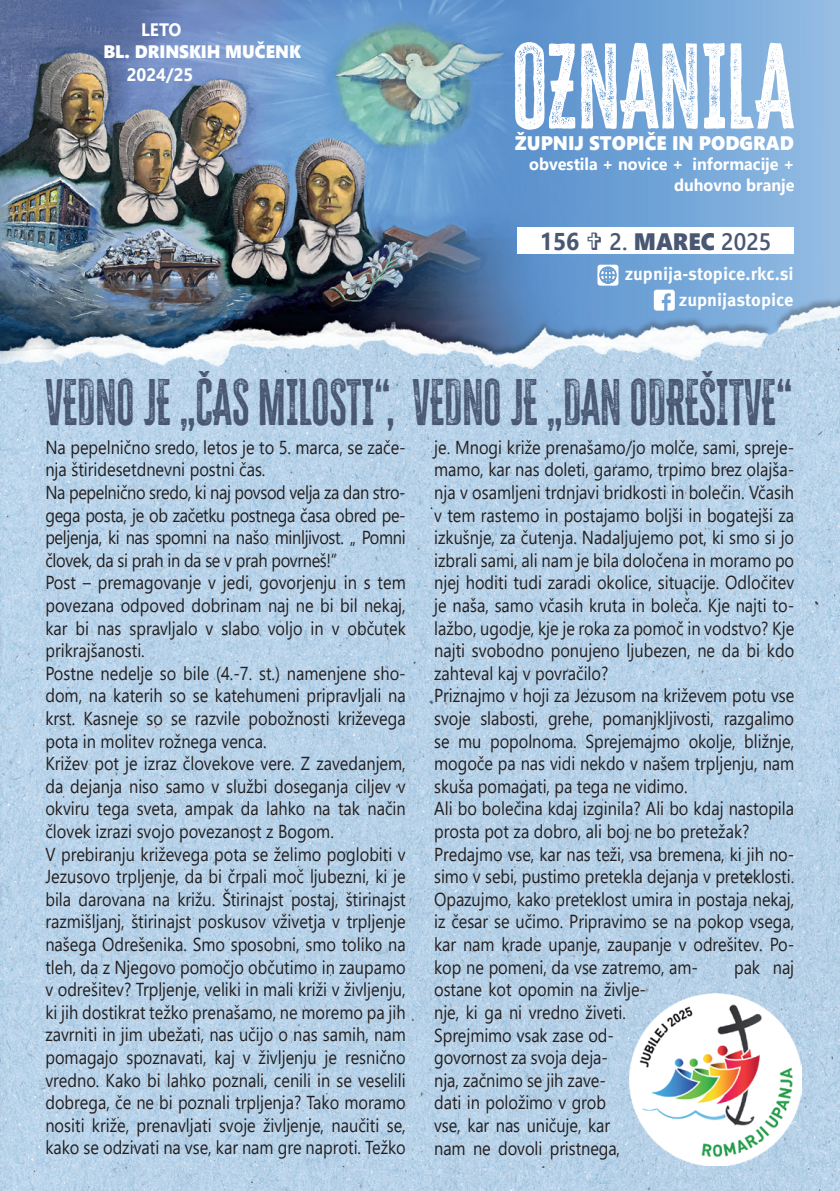
<style>
.page{position:relative;width:840px;height:1191px;background:#fff}
.page>*{position:absolute;margin:0;border:0;box-sizing:border-box;transform-origin:0 0}
.t1{font:98.6px "Cheddar Gothic Rough";color:#fff;scale:.89 1}
.t2{font:53.2px "Cheddar Gothic Rough";color:#495772;scale:.82 1}
.t3{font:600 23.8px "Segoe UI";color:#495772;scale:.95 1}
.t4{font:19.6px "Segoe UI Black";color:#fff;scale:.95 1}
.t5{font:18.8px/22.6px "Segoe UI";color:#231f20;scale:.87 1}
.t6{font:700 18px/25.8px "Meta Pro";letter-spacing:-.005em;color:#fff;text-align:right}
.t7{font:18px "Segoe UI Black";color:#fff;scale:.95 1}
.t8{font:700 18px "Segoe UI";color:#fff;scale:.95 1}
.t9{font:700 17px/20.6px "Segoe UI";color:#fff;text-align:right;scale:.95 1}
.s1{font-weight:700;font-size:24.2px}
.s2{font-family:"Segoe UI Black";font-weight:400}
</style>
<div class="page">
<img style="left:0;top:0;width:839px;height:1191px">
<img style="left:629px;top:994px;width:171px;height:171px">
<svg style="left:653px;top:290px;width:21px;height:21px"></svg>
<svg style="left:597px;top:265px;width:21px;height:21px"></svg>
<svg style="left:598px;top:266px;width:18px;height:18px"></svg>
<div style="left:517px;top:227px;width:276px;height:27px;background:#fff"></div>
<p class="t8" style="left:141px;top:12px;width:44px">LETO</p>
<p class="t7" style="left:103px;top:39px;width:209px">BL. DRINSKIH MUČENK</p>
<p class="t8" style="left:127px;top:58px;width:72px">2024/25</p>
<h1 class="t1" style="left:511px;top:24px;width:319px">OZNANILA</h1>
<p class="t4" style="left:514px;top:129px;width:295px">ŽUPNIJ STOPIČE IN PODGRAD</p>
<p class="t9" style="left:529px;top:153px;width:280px">obvestila + novice + informacije + duhovno branje</p>
<p class="t3" style="left:539px;top:219px;width:245px"><span class="s1">156</span> 2. <span class="s2">MAREC</span> 2025</p>
<p class="t6" style="left:624px;top:260px;width:170px">zupnija-stopice.rkc.si zupnijastopice</p>
<h2 class="t2" style="left:45px;top:369px;width:912px">VEDNO JE „ČAS MILOSTI“, VEDNO JE „DAN ODREŠITVE“</h2>
<p class="t5" style="left:45px;top:434px;width:415px">Na pepelnično sredo, letos je to 5. marca, se zače&shy;nja štiridesetdnevni postni čas.<br>Na pepelnično sredo, ki naj povsod velja za dan stro&shy;gega posta, je ob začetku postnega časa obred pe&shy;peljenja, ki nas spomni na našo minljivost. „ Pomni človek, da si prah in da se v prah povrneš!“<br>Post – premagovanje v jedi, govorjenju in s tem povezana odpoved dobrinam naj ne bi bil nekaj, kar bi nas spravljalo v slabo voljo in v občutek prikrajšanosti.<br>Postne nedelje so bile (4.-7. st.) namenjene sho&shy;dom, na katerih so se katehumeni pripravljali na krst. Kasneje so se razvile pobožnosti križevega pota in molitev rožnega venca.<br>Križev pot je izraz človekove vere. Z zavedanjem, da dejanja niso samo v službi doseganja ciljev v okviru tega sveta, ampak da lahko na tak način človek izrazi svojo povezanost z Bogom.<br>V prebiranju križevega pota se želimo poglobiti v Jezusovo trpljenje, da bi črpali moč ljubezni, ki je bila darovana na križu. Štirinajst postaj, štirinajst razmišljanj, štirinajst poskusov vživetja v trpljenje našega Odrešenika. Smo sposobni, smo toliko na tleh, da z Njegovo pomočjo občutimo in zaupamo v odrešitev? Trpljenje, veliki in mali križi v življenju, ki jih dostikrat težko prenašamo, ne moremo pa jih zavrniti in jim ubežati, nas učijo o nas samih, nam pomagajo spoznavati, kaj v življenju je resnično vredno. Kako bi lahko poznali, cenili in se veselili dobrega, če ne bi poznali trpljenja? Tako moramo nositi križe, prenavljati svoje življenje, naučiti se, kako se odzivati na vse, kar nam gre naproti. Težko</p>
<p class="t5" style="left:434px;top:434px;width:415px">je. Mnogi križe prenašamo/jo molče, sami, spreje&shy;mamo, kar nas doleti, garamo, trpimo brez olajša&shy;nja v osamljeni trdnjavi bridkosti in bolečin. Včasih v tem rastemo in postajamo boljši in bogatejši za izkušnje, za čutenja. Nadaljujemo pot, ki smo si jo izbrali sami, ali nam je bila določena in moramo po njej hoditi tudi zaradi okolice, situacije. Odločitev je naša, samo včasih kruta in boleča. Kje najti to&shy;lažbo, ugodje, kje je roka za pomoč in vodstvo? Kje najti svobodno ponujeno ljubezen, ne da bi kdo zahteval kaj v povračilo?<br>Priznajmo v hoji za Jezusom na križevem potu vse svoje slabosti, grehe, pomanjkljivosti, razgalimo se mu popolnoma. Sprejemajmo okolje, bližnje, mogoče pa nas vidi nekdo v našem trpljenju, nam skuša pomagati, pa tega ne vidimo.<br>Ali bo bolečina kdaj izginila? Ali bo kdaj nastopila prosta pot za dobro, ali boj ne bo pretežak?<br>Predajmo vse, kar nas teži, vsa bremena, ki jih no&shy;simo v sebi, pustimo pretekla dejanja v preteklosti.<br>Opazujmo, kako preteklost umira in postaja nekaj, iz česar se učimo. Pripravimo se na pokop vsega, kar nam krade upanje, zaupanje v odrešitev. Po&shy;kop ne pomeni, da vse zatremo, am-</p>
<p class="t5" style="left:733px;top:954px;width:70px">pak naj</p>
<p class="t5" style="left:434px;top:976px;width:245px">ostane kot opomin na življe&shy;nje, ki ga ni vredno živeti.<br>Sprejmimo vsak zase od&shy;govornost za svoja deja-<br>nja, začnimo se jih zave-<br>dati in položimo v grob<br>vse, kar nas uničuje, kar nam ne dovoli pristnega,</p>
</div>
